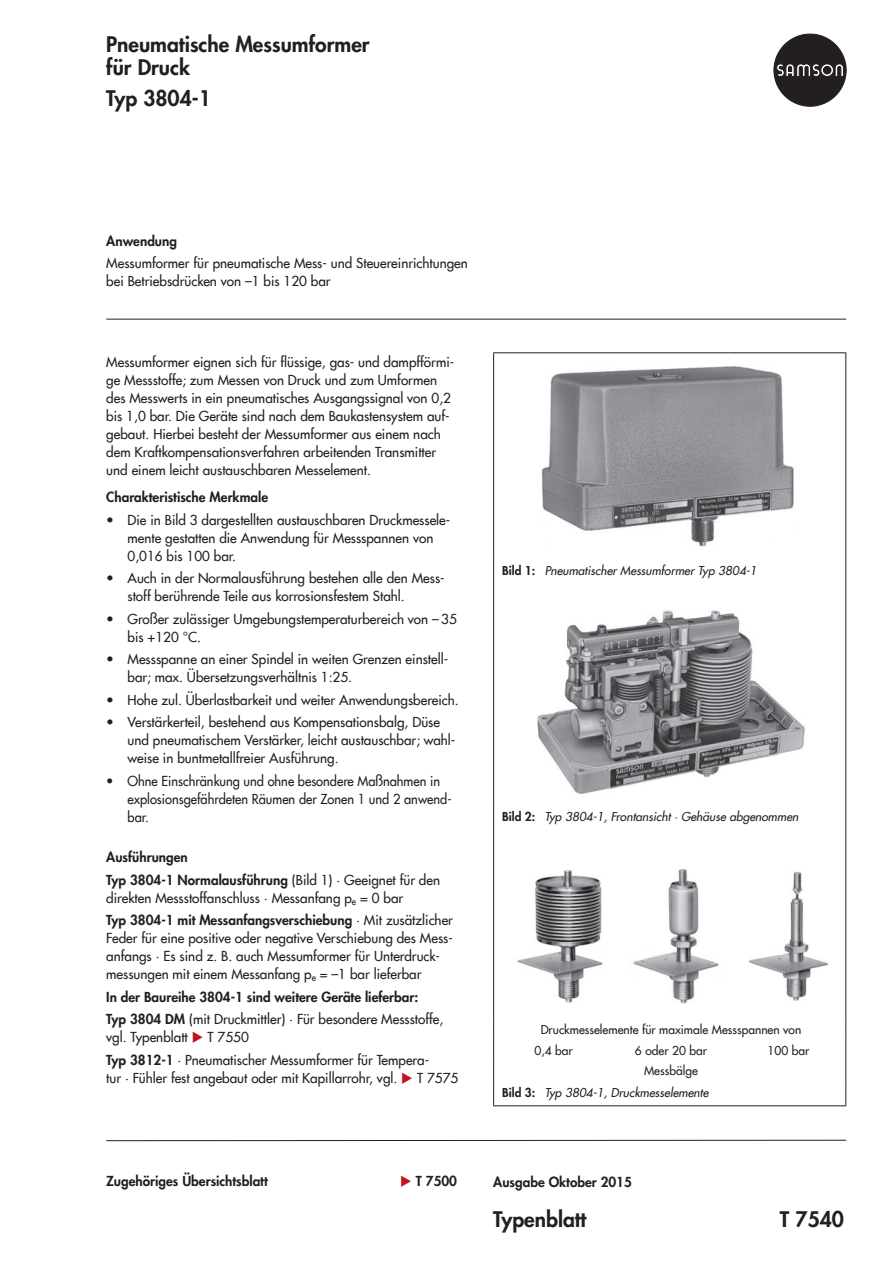
<style>
.page{position:relative;width:893px;height:1263px;background:#fff}
.page>*{position:absolute;margin:0;border:0;box-sizing:border-box;transform-origin:0 0}
.t1{font:800 21px/22.5px "Futura Com";color:#231f20}
.t2{font:500 13.5px/18px "Futura Com";color:#231f20}
.t3{font:800 13.5px/22.5px "Futura Com";color:#231f20}
.t4{font:500 13.5px/18px "Futura Com";color:#231f20;scale:.95 1}
.t5{font:italic 500 12px/21.9px "Futura Com";color:#231f20}
.t6{font:500 12px/20.1px "Futura Com";color:#231f20}
.s1{font-family:"Futura";font-weight:400}
.s2{font-weight:500}
.s3{font-weight:800}
.s4{color:#be151b}
.s5{font-weight:800;font-style:normal}
.s6{font-style:normal}
</style>
<div class="page">
<svg style="left:774px;top:34px;width:72px;height:72px"></svg>
<hr style="left:106px;top:319px;width:740px;height:1px;background:#231f20">
<svg style="left:106px;top:1139px;width:741px;height:2px"></svg>
<svg style="left:493px;top:559px;width:1px;height:22px"></svg>
<svg style="left:845px;top:559px;width:1px;height:22px"></svg>
<hr style="left:493px;top:581px;width:1px;height:224px;background:#231f20">
<hr style="left:845px;top:581px;width:1px;height:224px;background:#231f20">
<svg style="left:493px;top:805px;width:1px;height:25px"></svg>
<svg style="left:845px;top:805px;width:1px;height:25px"></svg>
<hr style="left:493px;top:352px;width:118px;height:1px;background:#231f20">
<hr style="left:493px;top:353px;width:1px;height:206px;background:#231f20">
<hr style="left:611px;top:352px;width:117px;height:1px;background:#231f20">
<hr style="left:728px;top:352px;width:118px;height:1px;background:#231f20">
<hr style="left:845px;top:353px;width:1px;height:206px;background:#231f20">
<hr style="left:493px;top:830px;width:1px;height:188px;background:#231f20">
<hr style="left:845px;top:830px;width:1px;height:188px;background:#231f20">
<hr style="left:493px;top:1105px;width:118px;height:1px;background:#231f20">
<hr style="left:611px;top:1105px;width:117px;height:1px;background:#231f20">
<hr style="left:728px;top:1105px;width:118px;height:1px;background:#231f20">
<svg style="left:493px;top:1018px;width:1px;height:87px"></svg>
<svg style="left:845px;top:1018px;width:1px;height:87px"></svg>
<img style="left:541px;top:366px;width:253px;height:181px">
<img style="left:537px;top:610px;width:268px;height:184px">
<img style="left:748px;top:871px;width:80px;height:130px">
<img style="left:633px;top:869px;width:86px;height:135px">
<img style="left:517px;top:870px;width:86px;height:133px">
<h1 class="t1" style="left:106px;top:32px;width:265px">Pneumatische Messumformer für Druck</h1>
<h1 class="t1" style="left:106px;top:86px;width:106px">Typ 3804-1</h1>
<p class="t3" style="left:106px;top:229px;width:72px">Anwendung</p>
<p class="t2" style="left:106px;top:253px;width:363px">Messumformer für pneumatische Mess- und Steuereinrichtungen bei Betriebsdrücken von –1 bis 120 bar</p>
<p class="t2" style="left:106px;top:352px;width:349px">Messumformer eignen sich für flüssige, gas- und dampfförmi&shy;ge Messstoffe; zum Messen von Druck und zum Umformen des Messwerts in ein pneumatisches Ausgangssignal von 0,2 bis 1,0 bar. Die Geräte sind nach dem Baukastensystem auf&shy;gebaut. Hierbei besteht der Messumformer aus einem nach dem Kraftkompensationsverfahren arbeitenden Transmitter und einem leicht austauschbaren Messelement.</p>
<p class="t3" style="left:106px;top:485px;width:163px">Charakteristische Merkmale</p>
<p class="t2" style="left:128px;top:510px;width:324px;text-indent:-21px"><span class="s1">•</span> Die in Bild 3 dargestellten austauschbaren Druckmessele&shy;mente gestatten die Anwendung für Messspannen von<br>0,016 bis 100 bar.</p>
<p class="t2" style="left:128px;top:568px;width:319px;text-indent:-21px"><span class="s1">•</span> Auch in der Normalausführung bestehen alle den Mess&shy;stoff berührende Teile aus korrosionsfestem Stahl.</p>
<p class="t2" style="left:128px;top:609px;width:331px;text-indent:-21px"><span class="s1">•</span> Großer zulässiger Umgebungstemperaturbereich von – 35 bis +120 °C.</p>
<p class="t2" style="left:128px;top:649px;width:322px;text-indent:-21px"><span class="s1">•</span> Messspanne an einer Spindel in weiten Grenzen einstell&shy;bar; max. Übersetzungsverhältnis 1:25.</p>
<p class="t2" style="left:106px;top:690px;width:354px"><span class="s1">•</span> Hohe zul. Überlastbarkeit und weiter Anwendungsbereich.</p>
<p class="t2" style="left:128px;top:712px;width:329px;text-indent:-21px"><span class="s1">•</span> Verstärkerteil, bestehend aus Kompensationsbalg, Düse und pneumatischem Verstärker, leicht austauschbar; wahl&shy;weise in buntmetallfreier Ausführung.</p>
<p class="t4" style="left:128px;top:771px;width:343px;text-indent:-21px"><span class="s1">•</span> Ohne Einschränkung und ohne besondere Maßnahmen in explosionsgefährdeten Räumen der Zonen 1 und 2 anwend&shy;bar.</p>
<p class="t3" style="left:106px;top:845px;width:335px">Ausführungen<br>Typ 3804-1 Normalausführung <span class="s2">(Bild 1) · Geeignet für den</span></p>
<p class="t2" style="left:106px;top:886px;width:348px;line-height:22.5px">direkten Messstoffanschluss · Messanfang p<sub>e</sub> = 0 bar<br><span class="s3">Typ 3804-1 mit Messanfangsverschiebung</span> · Mit zusätzlicher</p>
<p class="t2" style="left:106px;top:928px;width:348px">Feder für eine positive oder negative Verschiebung des Mess&shy;anfangs · Es sind z. B. auch Messumformer für Unterdruck&shy;messungen mit einem Messanfang p<sub>e</sub> = –1 bar lieferbar</p>
<p class="t3" style="left:106px;top:985px;width:339px">In der Baureihe 3804-1 sind weitere Geräte lieferbar:<br>Typ 3804 DM <span class="s2">(mit Druckmittler) · Für besondere Messstoffe,</span></p>
<p class="t2" style="left:106px;top:1025px;width:324px;line-height:22.5px">vgl. Typenblatt <span class="s4">◆</span> T 7550<br><span class="s3">Typ 3812-1</span> · Pneumatischer Messumformer für Tempera-</p>
<p class="t2" style="left:106px;top:1068px;width:353px">tur · Fühler fest angebaut oder mit Kapillarrohr, vgl. <span class="s4">◆</span> T 7575</p>
<p class="t5" style="left:502px;top:559px;width:256px"><span class="s5">Bild 1:</span> Pneumatischer Messumformer Typ 3804-1</p>
<p class="t5" style="left:502px;top:805px;width:298px"><span class="s5">Bild 2:</span> Typ 3804-1, Frontansicht · Gehäuse abgenommen</p>
<p class="t6" style="left:534px;top:1019px;width:268px;text-indent:6px">Druckmesselemente für maximale Messspannen von<br>0,4 bar</p>
<p class="t6" style="left:635px;top:1039px;width:73px">6 oder 20 bar</p>
<p class="t6" style="left:767px;top:1039px;width:43px">100 bar</p>
<p class="t5" style="left:502px;top:1059px;width:208px;text-indent:142px"><span class="s6">Messbälge<br></span><span class="s5">Bild 3:</span> Typ 3804-1, Druckmesselemente</p>
<p class="t3" style="left:106px;top:1169px;width:163px">Zugehöriges Übersichtsblatt</p>
<p class="t3" style="left:400px;top:1169px;width:58px"><span class="s4">◆</span> T 7500</p>
<p class="t3" style="left:493px;top:1170px;width:140px">Ausgabe Oktober 2015</p>
<h1 class="t1" style="left:493px;top:1207px;width:95px">Typenblatt</h1>
<h1 class="t1" style="left:780px;top:1207px;width:66px">T 7540</h1>
</div>
